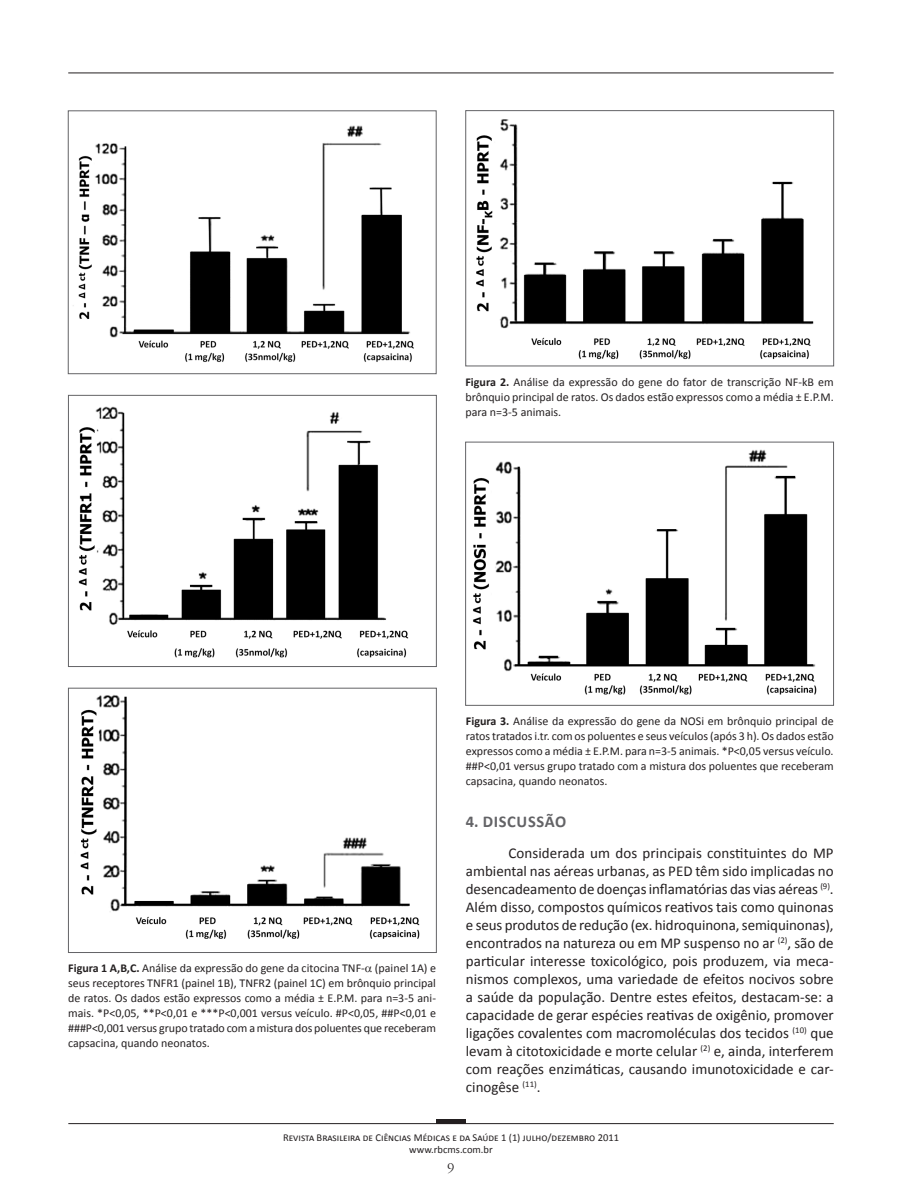
<style>
.page{position:relative;width:902px;height:1200px;background:#fff}
.page>*{position:absolute;margin:0;border:0;box-sizing:border-box;transform-origin:0 0}
.Intertítulo{font:700 16.5px "Calibri";letter-spacing:.04em;color:#636366}
.Texto{font:15px/18px "Calibri";color:#231f20;text-align:justify}
.t1{font:13.5px "Gatineau Plain";color:#231f20}
.Legenda{font:12px/15px "Calibri";color:#231f20;text-align:justify}
.t2{font:10.5px/12.6px "Calibri";color:#231f20;text-align:center}
.s1{font-weight:700}
</style>
<div class="page">
<hr style="left:68px;top:73px;width:766px;height:1px;background:#231f20">
<hr style="left:68px;top:1123px;width:766px;height:1px;background:#231f20">
<hr style="left:436px;top:1119px;width:30px;height:4px;background:#231f20">
<img style="left:73px;top:125px;width:341px;height:237px">
<div style="left:68px;top:111px;width:368px;height:263px;border:1px solid #636366"></div>
<img style="left:78px;top:406px;width:331px;height:252px">
<div style="left:68px;top:395px;width:369px;height:271px;border:1px solid #636366"></div>
<img style="left:80px;top:695px;width:340px;height:244px">
<div style="left:68px;top:688px;width:369px;height:264px;border:1px solid #636366"></div>
<img style="left:476px;top:119px;width:338px;height:241px">
<div style="left:466px;top:110px;width:368px;height:256px;border:1px solid #636366"></div>
<img style="left:473px;top:449px;width:344px;height:246px">
<div style="left:465px;top:442px;width:369px;height:263px;border:1px solid #636366"></div>
<p class="Legenda" style="left:465px;top:374px;width:370px"><span class="s1">Figura 2.</span> Análise da expressão do gene do fator de transcrição NF-kB em brônquio principal de ratos. Os dados estão expressos como a média ± E.P.M. para n=3-5 animais.</p>
<p class="Legenda" style="left:68px;top:960px;width:369px"><span class="s1">Figura 1 A,B,C.</span> Análise da expressão do gene da citocina TNF- (painel 1A) e seus receptores TNFR1 (painel 1B), TNFR2 (painel 1C) em brônquio principal de ratos. Os dados estão expressos como a média ± E.P.M. para n=3-5 ani&shy;mais. *P&lt;0,05, **P&lt;0,01 e ***P&lt;0,001 versus veículo. #P&lt;0,05, ##P&lt;0,01 e ###P&lt;0,001 versus grupo tratado com a mistura dos poluentes que receberam capsacina, quando neonatos.</p>
<p class="Legenda" style="left:466px;top:713px;width:369px"><span class="s1">Figura 3.</span> Análise da expressão do gene da NOSi em brônquio principal de ratos tratados i.tr. com os poluentes e seus veículos (após 3 h). Os dados estão expressos como a média ± E.P.M. para n=3-5 animais. *P&lt;0,05 versus veículo. ##P&lt;0,01 versus grupo tratado com a mistura dos poluentes que receberam capsacina, quando neonatos.</p>
<p class="Intertítulo" style="left:466px;top:811px;width:102px">4. DISCUSSÃO</p>
<p class="Texto" style="left:466px;top:843px;width:369px;text-indent:43px">Considerada um dos principais constituintes do MP ambiental nas aéreas urbanas, as PED têm sido implicadas no desencadeamento de doenças inflamatórias das vias aéreas <sup>(9)</sup>.<br>Além disso, compostos químicos reativos tais como quinonas e seus produtos de redução (ex. hidroquinona, semiquinonas), encontrados na natureza ou em MP suspenso no ar <sup>(2)</sup>, são de particular interesse toxicológico, pois produzem, via meca&shy;nismos complexos, uma variedade de efeitos nocivos sobre a saúde da população. Dentre estes efeitos, destacam-se: a capacidade de gerar espécies reativas de oxigênio, promover ligações covalentes com macromoléculas dos tecidos <sup>(10)</sup> que levam à citotoxicidade e morte celular <sup>(2)</sup> e, ainda, interferem com reações enzimáticas, causando imunotoxicidade e car&shy;cinogêse <sup>(11)</sup>.</p>
<p class="t2" style="left:283px;top:1130px;width:337px">Revista Brasileira de Ciências Médicas e da Saúde 1 (1) julho/dezembro 2011 www.rbcms.com.br</p>
<p class="t1" style="left:448px;top:1160px;width:8px">9</p>
</div>
